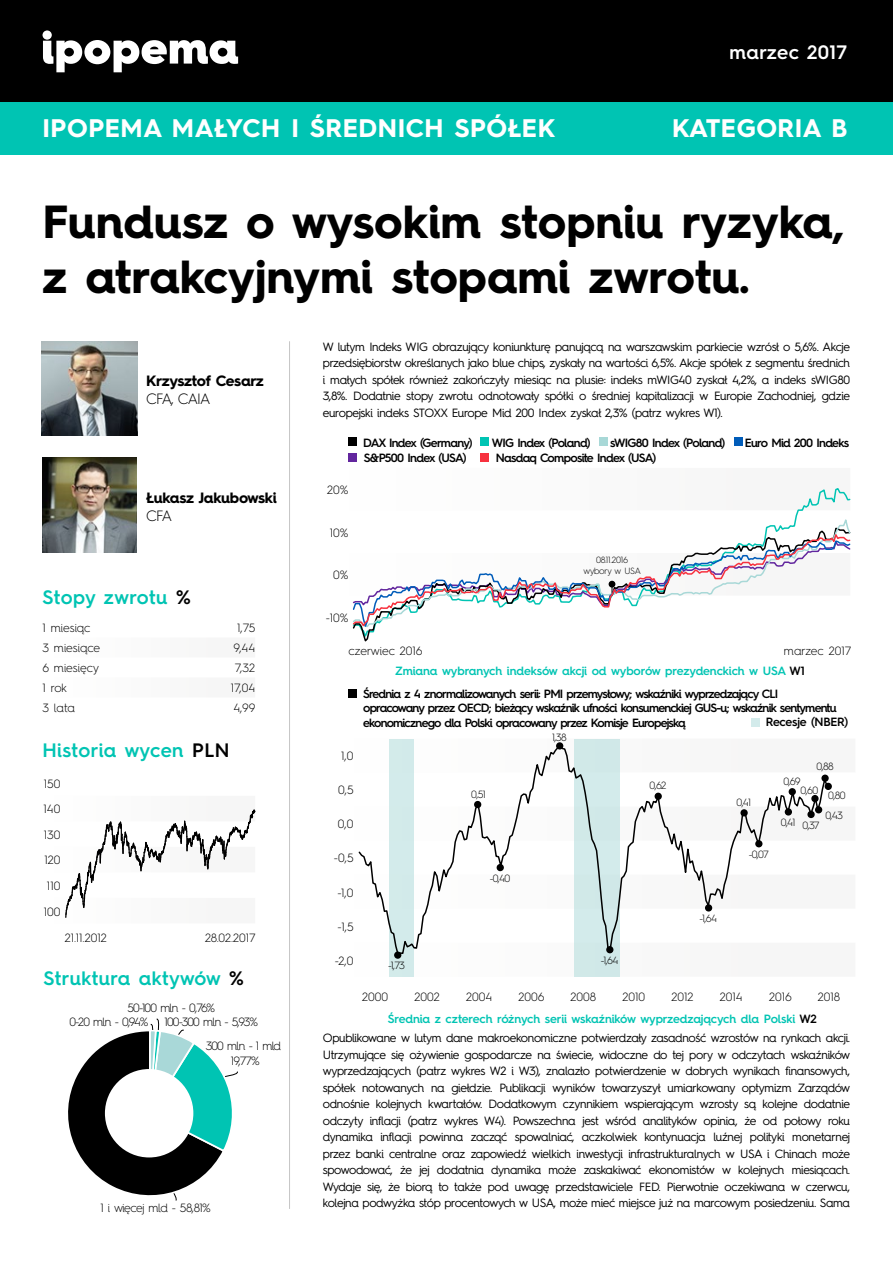
<style>
.page{position:relative;width:893px;height:1263px;background:#fff}
.page>*{position:absolute;margin:0;border:0;box-sizing:border-box;transform-origin:0 0}
.t1{font:700 46.5px/55.8px "Hurme Geometric Sans 4";letter-spacing:-.005em;color:#000}
.t2{font:700 25.5px "Hurme Geometric Sans 4";letter-spacing:.02em;color:#fff}
.t3{font:600 19.5px "Hurme Geometric Sans 4";letter-spacing:.02em;color:#00c4b3}
.t4{font:600 19.5px "Hurme Geometric Sans 4";letter-spacing:.02em;color:#fff}
.t5{font:700 15px "Hurme Geometric Sans 4";letter-spacing:-.025em;color:#000}
.t6{font:300 15px "Hurme Geometric Sans 4";letter-spacing:-.06em;color:#000}
.t7{font:12px/16.5px "Hurme Geometric Sans 4";letter-spacing:-.03em;color:#000;text-align:justify}
.t8{font:600 12px/14.4px "Hurme Geometric Sans 4";letter-spacing:-.07em;color:#000}
.t9{font:300 12px/25.5px "Hurme Geometric Sans 4";color:#000;text-align:justify}
.t10{font:600 12px "Hurme Geometric Sans 4";letter-spacing:-.015em;color:#00c4b3}
.t11{font:300 12px/14.4px "Hurme Geometric Sans 4";letter-spacing:-.07em;color:#000;text-align:center}
.t12{font:300 12px "Hurme Geometric Sans 4";letter-spacing:-.04em;color:#000}
.t13{font:600 12px "Hurme Geometric Sans 4";letter-spacing:-.02em;color:#000}
.t14{font:300 10.5px/9px "Hurme Geometric Sans 4";letter-spacing:-.06em;color:#000}
.t15{font:300 9px/10.8px "Hurme Geometric Sans 4";letter-spacing:-.03em;color:#000;text-align:center}
.s1{color:#000}
</style>
<div class="page">
<div style="left:0;top:0;width:893px;height:102px;background:#000"></div>
<svg style="left:43px;top:30px;width:195px;height:42px"></svg>
<div style="left:0;top:102px;width:893px;height:52px;background:#00c4b3"></div>
<hr style="left:289px;top:341px;width:1px;height:868px;background:#c6c6c6">
<img style="left:43px;top:458px;width:93px;height:95px">
<img style="left:41px;top:342px;width:97px;height:93px">
<svg style="left:68px;top:1018px;width:170px;height:183px"></svg>
<div style="left:105px;top:1069px;width:88px;height:88px;background:#fff;border-radius:50%"></div>
<svg style="left:65px;top:809px;width:191px;height:109px"></svg>
<div style="left:389px;top:739px;width:24px;height:238px;background:#d3ebea"></div>
<div style="left:574px;top:739px;width:46px;height:238px;background:#d0e8e8"></div>
<div style="left:348px;top:438px;width:9px;height:8px;background:#000"></div>
<div style="left:348px;top:689px;width:9px;height:9px;background:#000"></div>
<div style="left:481px;top:438px;width:8px;height:8px;background:#00c4b3"></div>
<div style="left:599px;top:438px;width:9px;height:8px;background:#a8d8d7"></div>
<div style="left:734px;top:438px;width:8px;height:8px;background:#005cb9"></div>
<div style="left:348px;top:453px;width:9px;height:8px;background:#62269e"></div>
<div style="left:480px;top:453px;width:9px;height:8px;background:#f7323f"></div>
<svg style="left:352px;top:531px;width:499px;height:97px"></svg>
<div style="left:751px;top:718px;width:9px;height:9px;background:#d3ebeb"></div>
<div style="left:394px;top:951px;width:7px;height:8px;border:2px solid #000;border-radius:50%"></div>
<svg style="left:358px;top:744px;width:471px;height:213px"></svg>
<h2 class="t2" style="left:43px;top:111px;width:514px">IPOPEMA MAŁYCH I ŚREDNICH SPÓŁEK</h2>
<h3 class="t4" style="left:730px;top:39px;width:119px">marzec 2017</h3>
<h2 class="t2" style="left:672px;top:111px;width:177px">KATEGORIA B</h2>
<h1 class="t1" style="left:43px;top:193px;width:804px">Fundusz o wysokim stopniu ryzyka, z atrakcyjnymi stopami zwrotu.</h1>
<p class="t5" style="left:146px;top:370px;width:119px">Krzysztof Cesarz</p>
<p class="t6" style="left:146px;top:388px;width:66px">CFA, CAIA</p>
<p class="t5" style="left:146px;top:487px;width:132px">Łukasz Jakubowski</p>
<p class="t6" style="left:146px;top:506px;width:27px">CFA</p>
<h3 class="t3" style="left:43px;top:583px;width:150px">Stopy zwrotu <span class="s1">%</span></h3>
<p class="t9" style="left:43px;top:615px;width:50px">1 miesiąc</p>
<p class="t9" style="left:237px;top:615px;width:19px">1,75</p>
<p class="t9" style="left:43px;top:635px;width:59px">3 miesiące</p>
<p class="t9" style="left:234px;top:635px;width:23px">9,44</p>
<p class="t9" style="left:43px;top:655px;width:58px">6 miesięcy</p>
<p class="t9" style="left:235px;top:655px;width:22px">7,32</p>
<p class="t9" style="left:43px;top:675px;width:26px">1 rok</p>
<p class="t9" style="left:231px;top:675px;width:26px">17,04</p>
<p class="t9" style="left:43px;top:695px;width:34px">3 lata</p>
<p class="t9" style="left:233px;top:695px;width:23px">4,99</p>
<h3 class="t3" style="left:43px;top:736px;width:188px">Historia wycen <span class="s1">PLN</span></h3>
<p class="t9" style="left:44px;top:771px;width:18px">150<br>140<br>130<br>120<br>110<br>100</p>
<p class="t9" style="left:65px;top:924px;width:43px">21.11.2012</p>
<p class="t9" style="left:205px;top:924px;width:52px">28.02.2017</p>
<h3 class="t3" style="left:43px;top:964px;width:202px">Struktura aktywów <span class="s1">%</span></h3>
<p class="t11" style="left:128px;top:1000px;width:89px">50-100 mln - 0,76%</p>
<p class="t11" style="left:206px;top:1038px;width:77px">300 mln - 1 mld<br>19,77%</p>
<p class="t9" style="left:69px;top:1008px;width:81px">0-20 mln - 0,94%</p>
<p class="t11" style="left:165px;top:1014px;width:95px">100-300 mln - 5,93%</p>
<p class="t12" style="left:100px;top:1200px;width:112px">1 i więcej mld - 58,81%</p>
<p class="t7" style="left:323px;top:338px;width:529px">W lutym Indeks WIG obrazujący koniunkturę panującą na warszawskim parkiecie wzrósł o 5,6%. Akcje przedsiębiorstw określanych jako blue chips, zyskały na wartości 6,5%. Akcje spółek z segmentu średnich i małych spółek również zakończyły miesiąc na plusie: indeks mWIG40 zyskał 4,2%, a indeks sWIG80<br>3,8%. Dodatnie stopy zwrotu odnotowały spółki o średniej kapitalizacji w Europie Zachodniej, gdzie europejski indeks STOXX Europe Mid 200 Index zyskał 2,3% (patrz wykres W1).</p>
<p class="t8" style="left:363px;top:435px;width:111px">DAX Index (Germany)</p>
<p class="t8" style="left:492px;top:435px;width:100px">WIG Index (Poland)</p>
<p class="t8" style="left:610px;top:435px;width:117px">sWIG80 Index (Poland)</p>
<p class="t8" style="left:745px;top:435px;width:106px">Euro Mid 200 Indeks</p>
<p class="t9" style="left:327px;top:477px;width:23px">20%</p>
<p class="t9" style="left:330px;top:519px;width:20px">10%</p>
<p class="t9" style="left:333px;top:562px;width:17px">0%</p>
<p class="t9" style="left:326px;top:604px;width:24px">-10%</p>
<p class="t8" style="left:364px;top:450px;width:104px">S&amp;P500 Index (USA)</p>
<p class="t8" style="left:496px;top:450px;width:162px">Nasdaq Composite Index (USA)</p>
<p class="t15" style="left:583px;top:554px;width:59px">08.11.2016 wybory w USA</p>
<p class="t9" style="left:348px;top:638px;width:76px">czerwiec 2016</p>
<p class="t9" style="left:784px;top:638px;width:69px">marzec 2017</p>
<p class="t10" style="left:395px;top:662px;width:411px">Zmiana wybranych indeksów akcji od wyborów prezydenckich w USA <span class="s1">W1</span></p>
<p class="t8" style="left:363px;top:686px;width:475px">Średnia z 4 znormalizowanych serii: PMI przemysłowy; wskaźniki wyprzedzający CLI opracowany przez OECD; bieżący wskaźnik ufności konsumenckiej GUS-u; wskaźnik sentymentu ekonomicznego dla Polski opracowany przez Komisje Europejską</p>
<p class="t13" style="left:766px;top:714px;width:84px">Recesje (NBER)</p>
<p class="t9" style="left:341px;top:743px;width:14px">1,0</p>
<p class="t9" style="left:338px;top:777px;width:17px">0,5</p>
<p class="t9" style="left:338px;top:811px;width:17px">0,0</p>
<p class="t9" style="left:334px;top:845px;width:21px">-0,5</p>
<p class="t9" style="left:337px;top:879px;width:18px">-1,0</p>
<p class="t9" style="left:338px;top:913px;width:18px">-1,5</p>
<p class="t9" style="left:335px;top:947px;width:20px">-2,0</p>
<p class="t14" style="left:388px;top:961px;width:18px">-1,73</p>
<p class="t14" style="left:471px;top:789px;width:16px">0,51</p>
<p class="t14" style="left:490px;top:873px;width:22px">-0,40</p>
<p class="t14" style="left:552px;top:733px;width:16px">1,38</p>
<p class="t14" style="left:649px;top:781px;width:18px">0,62</p>
<p class="t14" style="left:601px;top:955px;width:19px">-1,64</p>
<p class="t14" style="left:736px;top:797px;width:16px">0,41</p>
<p class="t14" style="left:749px;top:850px;width:22px">-0,07</p>
<p class="t14" style="left:816px;top:761px;width:19px">0,88</p>
<p class="t14" style="left:801px;top:776px;width:19px;text-indent:-17px">0,69<br>0,60</p>
<p class="t14" style="left:828px;top:791px;width:19px">0,80</p>
<p class="t14" style="left:781px;top:818px;width:16px">0,41</p>
<p class="t14" style="left:825px;top:811px;width:19px">0,43</p>
<p class="t14" style="left:802px;top:820px;width:19px">0,37</p>
<p class="t14" style="left:699px;top:914px;width:19px">-1,64</p>
<p class="t9" style="left:362px;top:984px;width:27px">2000</p>
<p class="t9" style="left:415px;top:984px;width:27px">2002</p>
<p class="t9" style="left:466px;top:984px;width:28px">2004</p>
<p class="t9" style="left:518px;top:984px;width:28px">2006</p>
<p class="t9" style="left:571px;top:984px;width:27px">2008</p>
<p class="t9" style="left:623px;top:984px;width:24px">2010</p>
<p class="t9" style="left:672px;top:984px;width:23px">2012</p>
<p class="t9" style="left:720px;top:984px;width:24px">2014</p>
<p class="t9" style="left:769px;top:984px;width:24px">2016</p>
<p class="t9" style="left:818px;top:984px;width:24px">2018</p>
<p class="t10" style="left:388px;top:1010px;width:431px">Średnia z czterech różnych serii wskaźników wyprzedzających dla Polski <span class="s1">W2</span></p>
<p class="t7" style="left:323px;top:1029px;width:529px">Opublikowane w lutym dane makroekonomiczne potwierdzały zasadność wzrostów na rynkach akcji.<br>Utrzymujące się ożywienie gospodarcze na świecie, widoczne do tej pory w odczytach wskaźników wyprzedzających (patrz wykres W2 i W3), znalazło potwierdzenie w dobrych wynikach finansowych, spółek notowanych na giełdzie. Publikacji wyników towarzyszył umiarkowany optymizm Zarządów odnośnie kolejnych kwartałów. Dodatkowym czynnikiem wspierającym wzrosty są kolejne dodatnie odczyty inflacji (patrz wykres W4). Powszechna jest wśród analityków opinia, że od połowy roku dynamika inflacji powinna zacząć spowalniać, aczkolwiek kontynuacja luźnej polityki monetarnej przez banki centralne oraz zapowiedź wielkich inwestycji infrastrukturalnych w USA i Chinach może spowodować, że jej dodatnia dynamika może zaskakiwać ekonomistów w kolejnych miesiącach.<br>Wydaje się, że biorą to także pod uwagę przedstawiciele FED. Pierwotnie oczekiwana w czerwcu, kolejna podwyżka stóp procentowych w USA, może mieć miejsce już na marcowym posiedzeniu. Sama</p>
</div>
